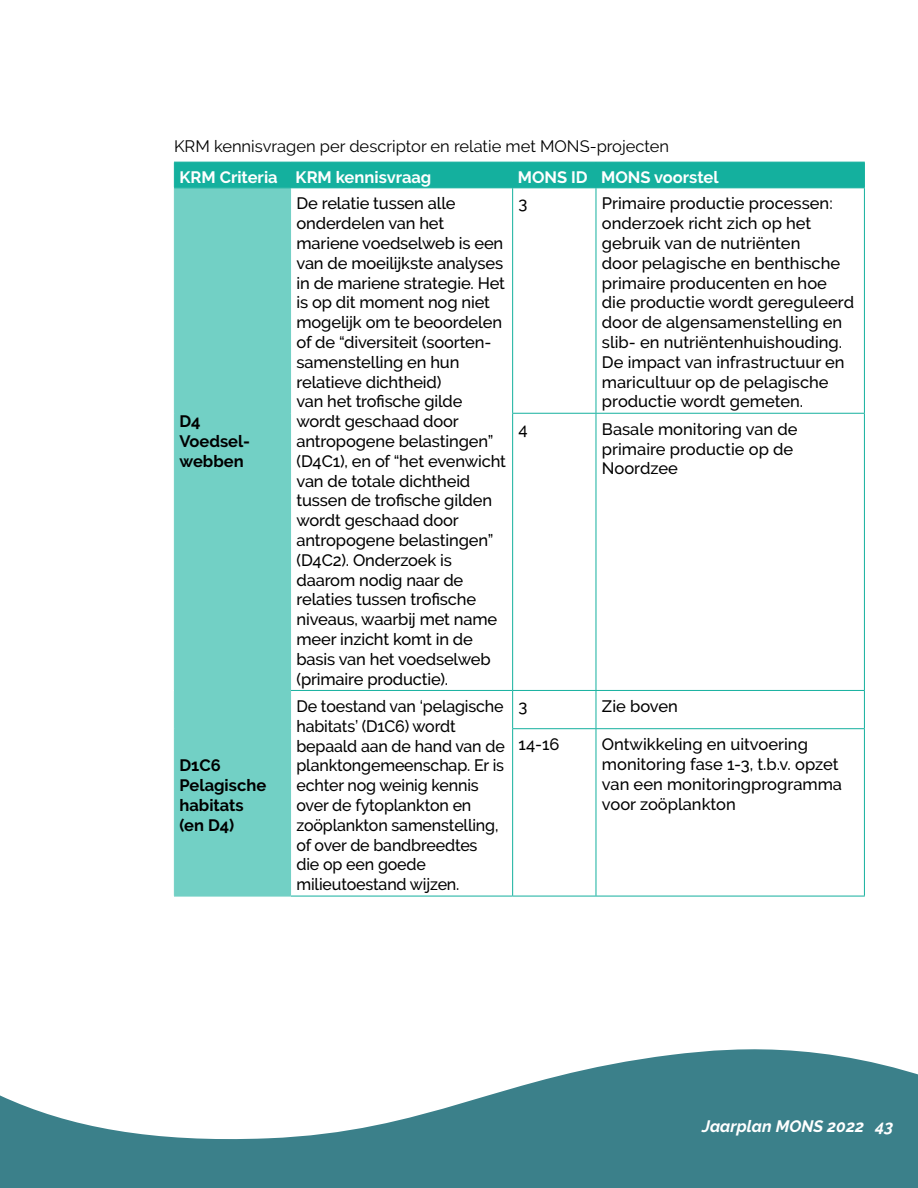
<style>
.page{position:relative;width:918px;height:1188px;background:#fff}
.page>*{position:absolute;margin:0;border:0;box-sizing:border-box;transform-origin:0 0}
.Tabel_Broodtekst{font:500 16.5px/19.8px "Raleway";letter-spacing:-.01em;color:#000}
.P_NZ_Broodtekst{font:16.5px "Raleway";color:#000}
.NZ_Tabel_subkop{font:700 16.5px/19.8px "Raleway";color:#000}
.NZ_Tabelkop{font:700 16.5px "Raleway";color:#fff}
.t1{font:italic 700 16.5px "Raleway";color:#fff}
</style>
<div class="page">
<svg style="left:0;top:1049px;width:918px;height:139px;fill:#3b808a"></svg>
<div style="left:175px;top:188px;width:115px;height:708px;background:#72d0c5"></div>
<hr style="left:512px;top:188px;width:1px;height:225px;background:#14b09e">
<hr style="left:596px;top:188px;width:1px;height:225px;background:#14b09e">
<hr style="left:864px;top:188px;width:1px;height:225px;background:#14b09e">
<hr style="left:512px;top:413px;width:84px;height:1px;background:#14b09e">
<hr style="left:512px;top:414px;width:1px;height:276px;background:#14b09e">
<hr style="left:596px;top:413px;width:269px;height:1px;background:#14b09e">
<hr style="left:596px;top:414px;width:1px;height:276px;background:#14b09e">
<hr style="left:864px;top:414px;width:1px;height:276px;background:#14b09e">
<hr style="left:291px;top:690px;width:222px;height:1px;background:#14b09e">
<hr style="left:513px;top:690px;width:83px;height:1px;background:#14b09e">
<hr style="left:512px;top:691px;width:1px;height:37px;background:#14b09e">
<hr style="left:596px;top:690px;width:269px;height:1px;background:#14b09e">
<hr style="left:596px;top:691px;width:1px;height:37px;background:#14b09e">
<hr style="left:864px;top:691px;width:1px;height:37px;background:#14b09e">
<hr style="left:512px;top:728px;width:84px;height:1px;background:#14b09e">
<hr style="left:512px;top:729px;width:1px;height:167px;background:#14b09e">
<hr style="left:596px;top:728px;width:269px;height:1px;background:#14b09e">
<hr style="left:596px;top:729px;width:1px;height:167px;background:#14b09e">
<hr style="left:864px;top:729px;width:1px;height:167px;background:#14b09e">
<hr style="left:291px;top:896px;width:222px;height:1px;background:#14b09e">
<hr style="left:513px;top:896px;width:83px;height:1px;background:#14b09e">
<hr style="left:596px;top:896px;width:269px;height:1px;background:#14b09e">
<hr style="left:174px;top:188px;width:1px;height:225px;background:#72d0c5">
<hr style="left:290px;top:188px;width:1px;height:225px;background:#72d0c5">
<hr style="left:174px;top:413px;width:1px;height:277px;background:#72d0c5">
<hr style="left:290px;top:413px;width:1px;height:277px;background:#72d0c5">
<hr style="left:174px;top:690px;width:117px;height:1px;background:#72d0c5">
<hr style="left:174px;top:691px;width:1px;height:38px;background:#72d0c5">
<hr style="left:290px;top:691px;width:1px;height:38px;background:#72d0c5">
<hr style="left:174px;top:729px;width:1px;height:167px;background:#72d0c5">
<hr style="left:290px;top:729px;width:1px;height:167px;background:#72d0c5">
<div style="left:174px;top:162px;width:691px;height:25px;background:#14b09e"></div>
<hr style="left:174px;top:187px;width:117px;height:1px;background:#14b09e">
<hr style="left:291px;top:187px;width:222px;height:1px;background:#14b09e">
<hr style="left:513px;top:187px;width:83px;height:1px;background:#14b09e">
<hr style="left:596px;top:187px;width:269px;height:1px;background:#14b09e">
<hr style="left:174px;top:896px;width:117px;height:1px;background:#72d0c5">
<p class="P_NZ_Broodtekst" style="left:174px;top:136px;width:497px">KRM kennisvragen per descriptor en relatie met MONS-projecten</p>
<p class="NZ_Tabelkop" style="left:179px;top:168px;width:100px">KRM Criteria</p>
<p class="NZ_Tabelkop" style="left:296px;top:168px;width:137px">KRM kennisvraag</p>
<p class="NZ_Tabelkop" style="left:518px;top:168px;width:71px">MONS ID</p>
<p class="NZ_Tabelkop" style="left:601px;top:168px;width:119px">MONS voorstel</p>
<p class="NZ_Tabel_subkop" style="left:179px;top:411px;width:23px">D4</p>
<p class="NZ_Tabel_subkop" style="left:179px;top:431px;width:72px">Voedsel&shy;webben</p>
<p class="NZ_Tabel_subkop" style="left:179px;top:756px;width:43px">D1C6</p>
<p class="NZ_Tabel_subkop" style="left:179px;top:775px;width:88px">Pelagische habitats</p>
<p class="NZ_Tabel_subkop" style="left:179px;top:815px;width:56px">(en D4)</p>
<p class="Tabel_Broodtekst" style="left:297px;top:194px;width:211px">De relatie tussen alle onderdelen van het mariene voedselweb is een van de moeilijkste analyses in de mariene strategie. Het is op dit moment nog niet mogelijk om te beoordelen of de “diversiteit (soorten&shy;samenstelling en hun relatieve dichtheid)<br>van het trofische gilde wordt geschaad door antropogene belastingen” (D4C1), en of “het evenwicht van de totale dichtheid tussen de trofische gilden wordt geschaad door antropogene belastingen” (D4C2). Onderzoek is daarom nodig naar de relaties tussen trofische niveaus, waarbij met name meer inzicht komt in de basis van het voedselweb (primaire productie).</p>
<p class="Tabel_Broodtekst" style="left:519px;top:194px;width:10px">3</p>
<p class="Tabel_Broodtekst" style="left:602px;top:194px;width:254px">Primaire productie processen: onderzoek richt zich op het gebruik van de nutriënten<br>door pelagische en benthische primaire producenten en hoe die productie wordt gereguleerd door de algensamenstelling en slib- en nutriëntenhuishouding.<br>De impact van infrastructuur en maricultuur op de pelagische productie wordt gemeten.</p>
<p class="Tabel_Broodtekst" style="left:519px;top:419px;width:11px">4</p>
<p class="Tabel_Broodtekst" style="left:602px;top:419px;width:197px">Basale monitoring van de primaire productie op de<br>Noordzee</p>
<p class="Tabel_Broodtekst" style="left:297px;top:696px;width:210px">De toestand van ‘pelagische habitats’ (D1C6) wordt bepaald aan de hand van de planktongemeenschap. Er is echter nog weinig kennis over de fytoplankton en zoöplankton samenstelling, of over de bandbreedtes<br>die op een goede milieutoestand wijzen.</p>
<p class="Tabel_Broodtekst" style="left:519px;top:696px;width:10px">3</p>
<p class="Tabel_Broodtekst" style="left:602px;top:696px;width:78px">Zie boven</p>
<p class="Tabel_Broodtekst" style="left:519px;top:734px;width:43px">14-16</p>
<p class="Tabel_Broodtekst" style="left:602px;top:734px;width:242px">Ontwikkeling en uitvoering monitoring fase 1-3, t.b.v. opzet van een monitoringprogramma voor zoöplankton</p>
<p class="t1" style="left:702px;top:1117px;width:193px">Jaarplan MONS 2022 43</p>
</div>
